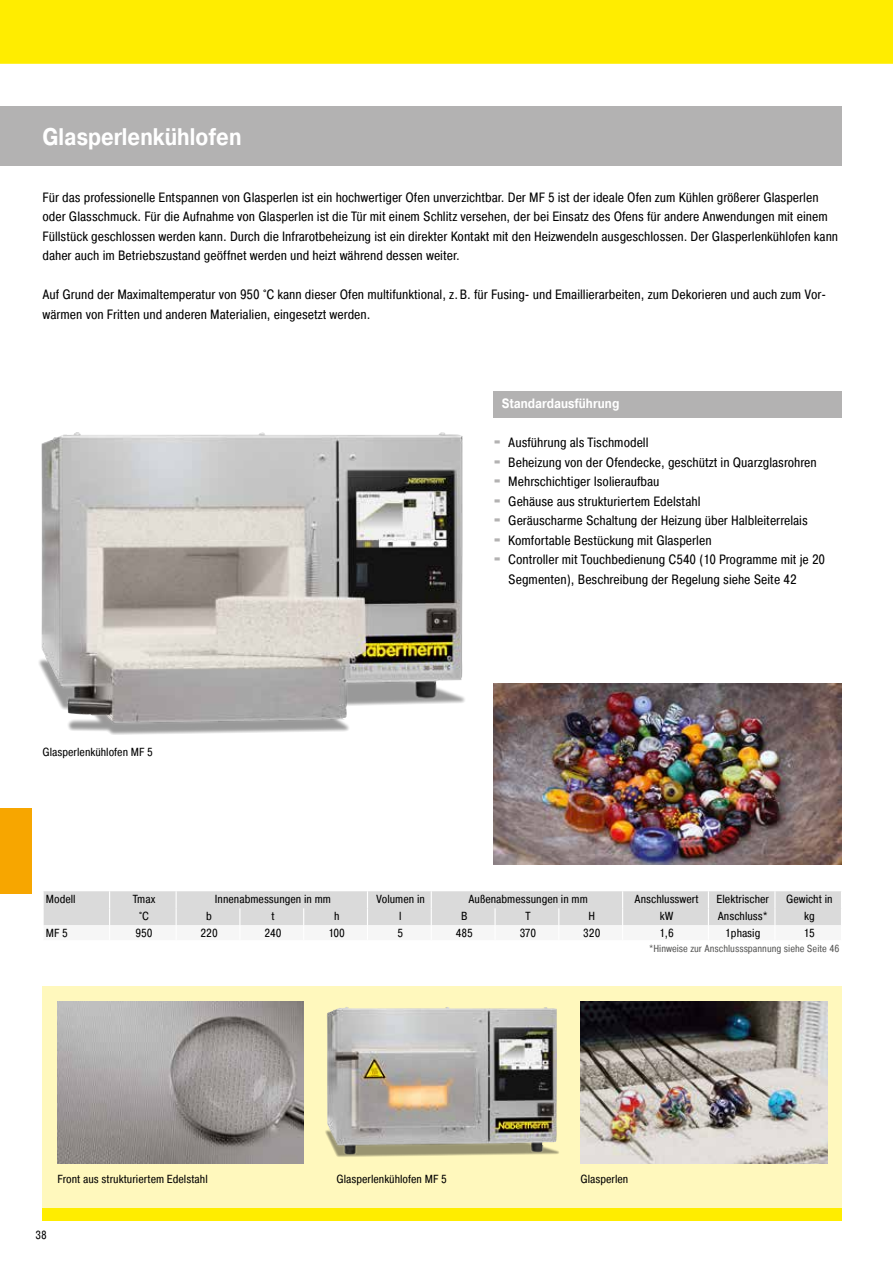
<style>
.page{position:relative;width:893px;height:1263px;background:#fff}
.page>*{position:absolute;margin:0;border:0;box-sizing:border-box;transform-origin:0 0}
.t1{font:700 24px "Pragmatica";color:#fff;scale:.85 1}
.t2{font:13.5px/19.5px "Pragmatica Cond";color:#000}
.t3{font:700 13.5px "Pragmatica";color:#fff;scale:.85 1}
.t4{font:11.7px "Pragmatica Cond";color:#000}
.t5{font:10.2px "Pragmatica Cond";color:#575756}
.s1{font-family:"Blackoak Std";color:#b3b2b2}
</style>
<div class="page">
<div style="left:43px;top:1208px;width:799px;height:12px;background:#ffed00"></div>
<div style="left:43px;top:986px;width:799px;height:222px;background:#fff8bd"></div>
<div style="left:0;top:106px;width:842px;height:60px;background:#b3b2b2"></div>
<div style="left:0;top:808px;width:32px;height:85px;background:#f7a600"></div>
<img style="left:580px;top:1001px;width:247px;height:162px">
<img style="left:325px;top:1007px;width:234px;height:150px">
<img style="left:57px;top:1001px;width:247px;height:162px">
<img style="left:39px;top:432px;width:426px;height:303px">
<img style="left:493px;top:683px;width:349px;height:182px">
<div style="left:43px;top:891px;width:798px;height:34px;background:#dadada"></div>
<div style="left:493px;top:391px;width:349px;height:26px;background:#b3b2b2"></div>
<div style="left:0;top:0;width:893px;height:64px;background:#ffed00"></div>
<h1 class="t1" style="left:43px;top:122px;width:236px">Glasperlenkühlofen</h1>
<p class="t2" style="left:43px;top:187px;width:797px">Für das professionelle Entspannen von Glasperlen ist ein hochwertiger Ofen unverzichtbar. Der MF 5 ist der ideale Ofen zum Kühlen größerer Glasperlen oder Glasschmuck. Für die Aufnahme von Glasperlen ist die Tür mit einem Schlitz versehen, der bei Einsatz des Ofens für andere Anwendungen mit einem Füllstück geschlossen werden kann. Durch die Infrarotbeheizung ist ein direkter Kontakt mit den Heizwendeln ausgeschlossen. Der Glasperlenkühlofen kann daher auch im Betriebszustand geöffnet werden und heizt während dessen weiter.</p>
<p class="t2" style="left:43px;top:285px;width:785px">Auf Grund der Maximaltemperatur von 950 °C kann dieser Ofen multifunktional, z.B. für Fusing- und Emaillierarbeiten, zum Dekorieren und auch zum Vor&shy;wärmen von Fritten und anderen Materialien, eingesetzt werden.</p>
<p class="t4" style="left:43px;top:745px;width:112px">Glasperlenkühlofen MF 5</p>
<p class="t3" style="left:502px;top:395px;width:140px">Standardausführung</p>
<p class="t2" style="left:493px;top:433px;width:157px"><span class="s1">·</span> Ausführung als Tischmodell</p>
<p class="t2" style="left:493px;top:452px;width:325px"><span class="s1">·</span> Beheizung von der Ofendecke, geschützt in Quarzglasrohren</p>
<p class="t2" style="left:493px;top:472px;width:168px"><span class="s1">·</span> Mehrschichtiger Isolieraufbau</p>
<p class="t2" style="left:493px;top:491px;width:209px"><span class="s1">·</span> Gehäuse aus strukturiertem Edelstahl</p>
<p class="t2" style="left:493px;top:511px;width:316px"><span class="s1">·</span> Geräuscharme Schaltung der Heizung über Halbleiterrelais</p>
<p class="t2" style="left:493px;top:530px;width:220px"><span class="s1">·</span> Komfortable Bestückung mit Glasperlen</p>
<p class="t2" style="left:493px;top:550px;width:333px"><span class="s1">·</span> Controller mit Touchbedienung C540 (10 Programme mit je 20</p>
<p class="t2" style="left:508px;top:569px;width:290px">Segmenten), Beschreibung der Regelung siehe Seite 42</p>
<p class="t4" style="left:46px;top:891px;width:31px">Modell</p>
<p class="t4" style="left:133px;top:891px;width:24px">Tmax</p>
<p class="t4" style="left:215px;top:891px;width:118px">Innenabmessungen in mm</p>
<p class="t4" style="left:376px;top:891px;width:50px">Volumen in</p>
<p class="t4" style="left:468px;top:891px;width:121px">Außenabmessungen in mm</p>
<p class="t4" style="left:635px;top:891px;width:66px">Anschlusswert</p>
<p class="t4" style="left:717px;top:891px;width:54px">Elektrischer</p>
<p class="t4" style="left:786px;top:891px;width:48px">Gewicht in</p>
<p class="t4" style="left:139px;top:908px;width:11px">°C</p>
<p class="t4" style="left:206px;top:908px;width:7px">b</p>
<p class="t4" style="left:271px;top:908px;width:5px">t</p>
<p class="t4" style="left:334px;top:908px;width:7px">h</p>
<p class="t4" style="left:399px;top:908px;width:4px">l</p>
<p class="t4" style="left:461px;top:908px;width:8px">B</p>
<p class="t4" style="left:525px;top:908px;width:7px">T</p>
<p class="t4" style="left:588px;top:908px;width:8px">H</p>
<p class="t4" style="left:660px;top:908px;width:15px">kW</p>
<p class="t4" style="left:718px;top:908px;width:51px">Anschluss*</p>
<p class="t4" style="left:804px;top:908px;width:12px">kg</p>
<p class="t4" style="left:46px;top:926px;width:24px">MF 5</p>
<p class="t4" style="left:135px;top:926px;width:19px">950</p>
<p class="t4" style="left:201px;top:926px;width:19px">220</p>
<p class="t4" style="left:264px;top:926px;width:19px">240</p>
<p class="t4" style="left:328px;top:926px;width:18px">100</p>
<p class="t4" style="left:398px;top:926px;width:7px">5</p>
<p class="t4" style="left:456px;top:926px;width:19px">485</p>
<p class="t4" style="left:520px;top:926px;width:18px">370</p>
<p class="t4" style="left:583px;top:926px;width:19px">320</p>
<p class="t4" style="left:659px;top:926px;width:16px">1,6</p>
<p class="t4" style="left:725px;top:926px;width:37px">1phasig</p>
<p class="t4" style="left:804px;top:926px;width:12px">15</p>
<p class="t5" style="left:649px;top:942px;width:192px">*Hinweise zur Anschlussspannung siehe Seite 46</p>
<p class="t4" style="left:57px;top:1171px;width:152px">Front aus strukturiertem Edelstahl</p>
<p class="t4" style="left:336px;top:1171px;width:112px">Glasperlenkühlofen MF 5</p>
<p class="t4" style="left:35px;top:1228px;width:13px">38</p>
<p class="t4" style="left:580px;top:1171px;width:49px">Glasperlen</p>
</div>
